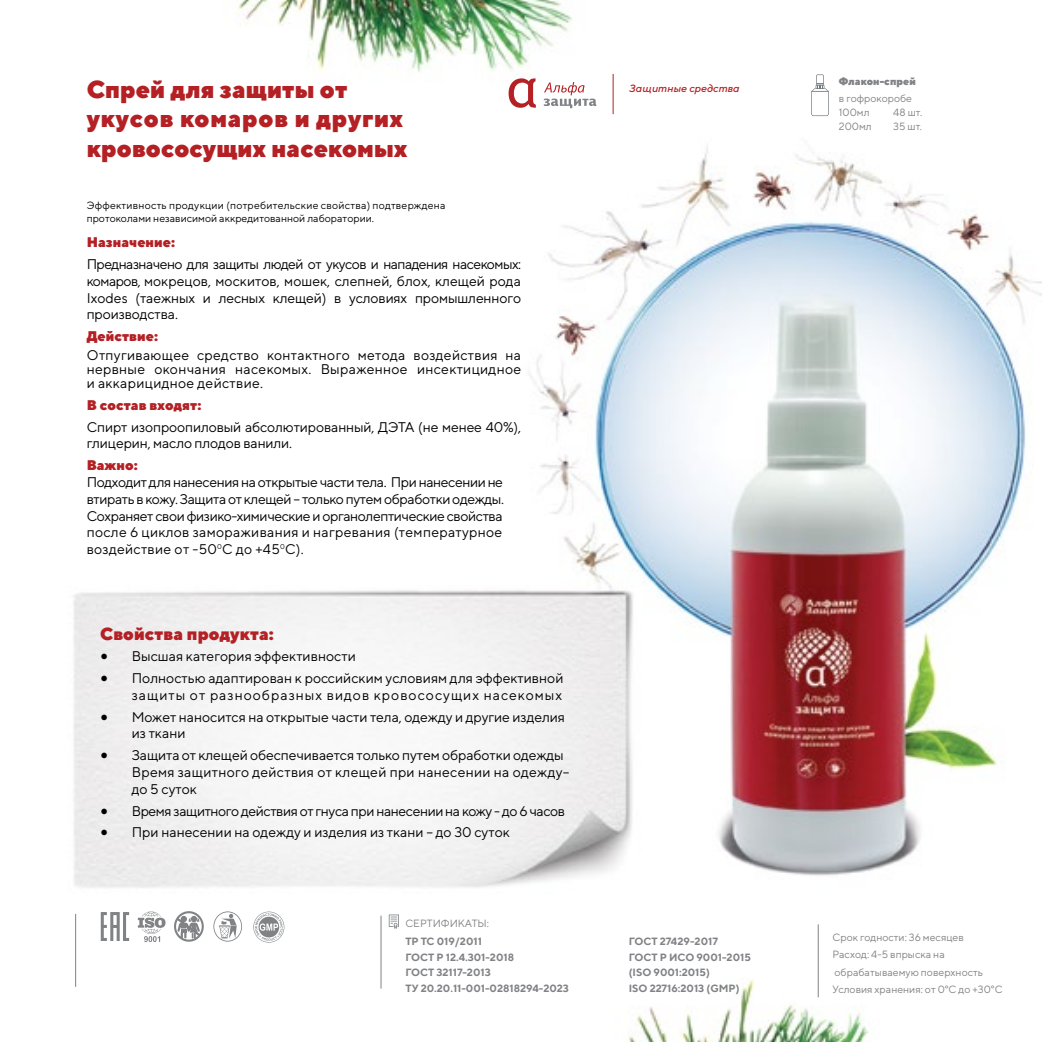
<style>
.page{position:relative;width:1042px;height:1042px;background:#fff}
.page>*{position:absolute;margin:0;border:0;box-sizing:border-box;transform-origin:0 0}
.t1{font:900 24.5px/29.4px "TT Norms";color:#b42024}
.t2{font:900 17.5px "TT Norms";color:#b42024}
.t3{font:14px/16.8px "TT Norms";color:#000;text-align:justify}
.t4{font:14px "TT Norms";letter-spacing:-.03em;color:#000}
.t5{font:900 14px "TT Norms";color:#b42024}
.t6{font:10.5px/17.5px "TT Norms";color:#808285}
.t7{font:700 10.5px/15.4px "TT Norms";color:#808285}
.t8{font:10.5px/12.6px "TT Norms";letter-spacing:.02em;color:#000}
.t9{font:italic 500 10.5px "TT Norms";letter-spacing:.01em;color:#b42024}
.t10{font:900 10.5px "TT Norms";color:#808285}
.s1{font-family:"Minion Pro";font-size:21px}
</style>
<div class="page">
<img style="left:73px;top:0;width:969px;height:1042px">
<svg style="left:253px;top:911px;width:31px;height:31px"></svg>
<hr style="left:75px;top:914px;width:1px;height:73px;background:#808285">
<svg style="left:101px;top:912px;width:28px;height:29px"></svg>
<svg style="left:174px;top:911px;width:30px;height:30px"></svg>
<svg style="left:213px;top:911px;width:29px;height:30px"></svg>
<svg style="left:138px;top:911px;width:28px;height:31px"></svg>
<hr style="left:818px;top:924px;width:1px;height:73px;background:#808285">
<hr style="left:380px;top:915px;width:1px;height:73px;background:#808285">
<svg style="left:389px;top:914px;width:10px;height:14px"></svg>
<svg style="left:508px;top:78px;width:28px;height:30px"></svg>
<svg style="left:544px;top:82px;width:52px;height:26px"></svg>
<hr style="left:613px;top:74px;width:1px;height:40px;background:#b42024">
<svg style="left:811px;top:74px;width:18px;height:42px"></svg>
<h1 class="t1" style="left:87px;top:74px;width:322px">Спрей для защиты от укусов комаров и других кровососущих насекомых</h1>
<p class="t10" style="left:839px;top:74px;width:78px">Флакон-спрей</p>
<p class="t9" style="left:629px;top:82px;width:112px">Защитные средства</p>
<p class="t6" style="left:839px;top:91px;width:75px;line-height:13.7px">в гофрокоробе<br>100мл</p>
<p class="t6" style="left:893px;top:103px;width:31px">48 шт.</p>
<p class="t6" style="left:839px;top:117px;width:34px">200мл</p>
<p class="t6" style="left:893px;top:117px;width:30px">35 шт.</p>
<p class="t8" style="left:87px;top:199px;width:360px">Эффективность продукции (потребительские свойства) подтверждена протоколами независимой аккредитованной лаборатории.</p>
<p class="t5" style="left:87px;top:233px;width:90px">Назначение:</p>
<p class="t3" style="left:87px;top:255px;width:436px">Предназначено для защиты людей от укусов и нападения насекомых: комаров, мокрецов, москитов, мошек, слепней, блох, клещей рода Ixodes (таежных и лесных клещей) в условиях промышленного производства.</p>
<p class="t5" style="left:87px;top:327px;width:73px">Действие:</p>
<p class="t3" style="left:87px;top:348px;width:436px;line-height:14px">Отпугивающее средство контактного метода воздействия на нервные окончания насекомых. Выраженное инсектицидное и аккарицидное действие.</p>
<p class="t5" style="left:87px;top:396px;width:116px">В состав входят:</p>
<p class="t3" style="left:87px;top:418px;width:436px">Спирт изопроопиловый абсолютированный, ДЭТА (не менее 40%), глицерин, масло плодов ванили.</p>
<p class="t5" style="left:87px;top:456px;width:53px">Важно:</p>
<p class="t3" style="left:87px;top:473px;width:419px">Подходит для нанесения на открытые части тела. При нанесении не втирать в кожу. Защита от клещей – только путем обработки одежды.<br>Сохраняет свои физико-химические и органолептические свойства после 6 циклов замораживания и нагревания (температурное воздействие от -50<sup>0</sup>С до +45<sup>0</sup>С).</p>
<p class="t2" style="left:100px;top:622px;width:175px">Свойства продукта:</p>
<p class="t3" style="left:100px;top:648px;width:257px"><span class="s1">•</span> Высшая категория эффективности</p>
<p class="t3" style="left:100px;top:669px;width:465px;text-align:right"><span class="s1">•</span> Полностью адаптирован к российским условиям для эффективной защиты от разнообразных видов кровососущих насекомых</p>
<p class="t3" style="left:132px;top:708px;width:435px;text-indent:-32px"><span class="s1">•</span> Может наносится на открытые части тела, одежду и другие изделия из ткани</p>
<p class="t3" style="left:132px;top:746px;width:439px;text-align:left;text-indent:-32px"><span class="s1">•</span> Защита от клещей обеспечивается только путем обработки одежды<br>Время защитного действия от клещей при нанесении на одежду– до 5 суток</p>
<p class="t4" style="left:100px;top:802px;width:466px"><span class="s1">•</span> Время защитного действия от гнуса при нанесении на кожу - до 6 часов</p>
<p class="t3" style="left:100px;top:824px;width:411px"><span class="s1">•</span> При нанесении на одежду и изделия из ткани – до 30 суток</p>
<p class="t6" style="left:405px;top:914px;width:85px">СЕРТИФИКАТЫ:</p>
<p class="t7" style="left:405px;top:933px;width:165px">ТР ТС 019/2011<br>ГОСТ Р 12.4.301-2018<br>ГОСТ 32117-2013<br>ТУ 20.20.11-001-02818294-2023</p>
<p class="t7" style="left:629px;top:933px;width:124px">ГОСТ 27429-2017<br>ГОСТ Р ИСО 9001-2015 (ISO 9001:2015)<br>ISO 22716:2013 (GMP)</p>
<p class="t6" style="left:832px;top:928px;width:172px">Срок годности: 36 месяцев<br>Расход: 4-5 впрыска на обрабатываемую поверхность<br>Условия хранения: от 0°С до +30°С</p>
</div>
